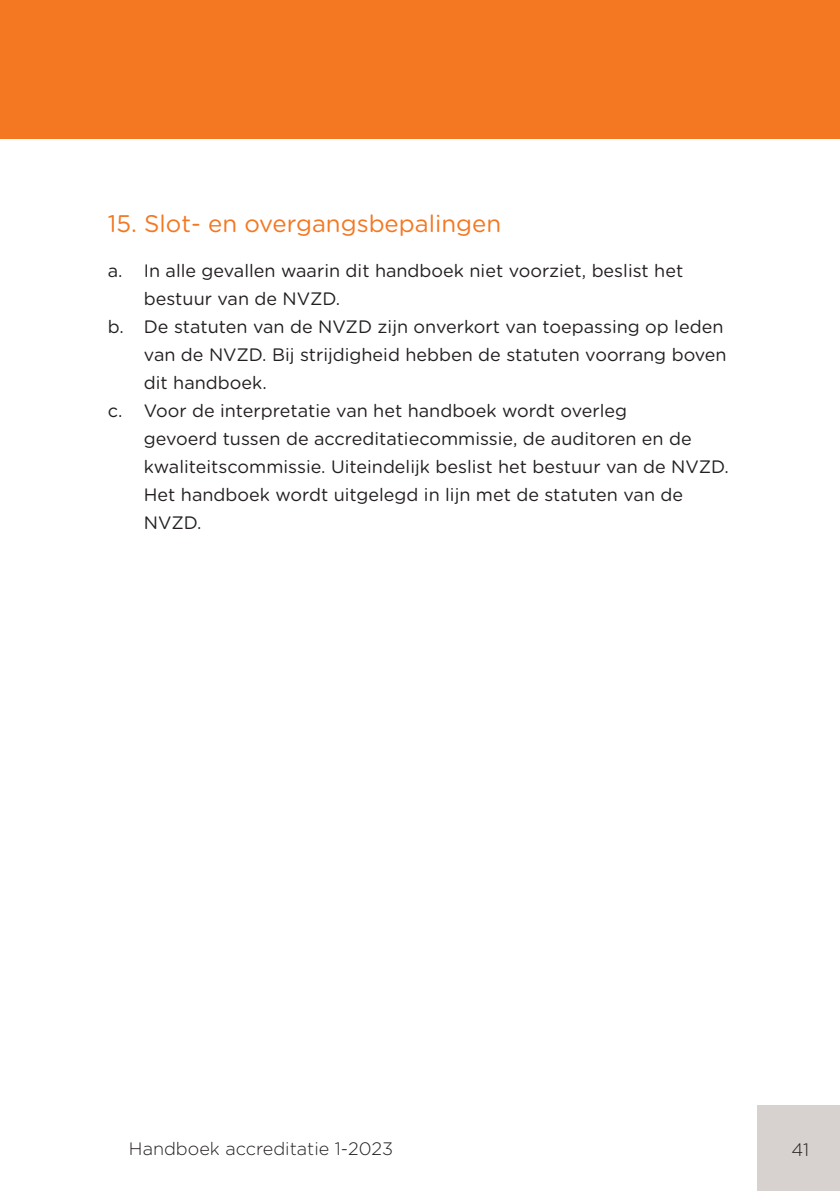
<style>
.page{position:relative;width:840px;height:1191px;background:#fff}
.page>*{position:absolute;margin:0;border:0;box-sizing:border-box;transform-origin:0 0}
.Heading_1{font:24px "Gotham Rounded";color:#f47721}
.t1{font:18px/28px "Gotham Rounded";color:#231f20}
.t2{font:300 18px "Gotham Rounded";color:#231f20}
</style>
<div class="page">
<div style="left:757px;top:1106px;width:82px;height:85px;background:#d7d2d0"></div>
<div style="left:0;top:0;width:839px;height:139px;background:#f47721"></div>
<p class="Heading_1" style="left:108px;top:207px;width:394px">15. Slot- en overgangsbepalingen</p>
<p class="t1" style="left:144px;top:256px;width:540px;text-indent:-36px">a. In alle gevallen waarin dit handboek niet voorziet, beslist het bestuur van de NVZD.</p>
<p class="t1" style="left:144px;top:312px;width:584px;text-indent:-36px">b. De statuten van de NVZD zijn onverkort van toepassing op leden van de NVZD. Bij strijdigheid hebben de statuten voorrang boven dit handboek.</p>
<p class="t1" style="left:144px;top:396px;width:586px;text-indent:-36px">c. Voor de interpretatie van het handboek wordt overleg<br>gevoerd tussen de accreditatiecommissie, de auditoren en de kwaliteitscommissie. Uiteindelijk beslist het bestuur van de NVZD.<br>Het handboek wordt uitgelegd in lijn met de statuten van de NVZD.</p>
<p class="t2" style="left:129px;top:1136px;width:265px">Handboek accreditatie 1-2023</p>
<p class="t2" style="left:791px;top:1137px;width:19px">41</p>
</div>
